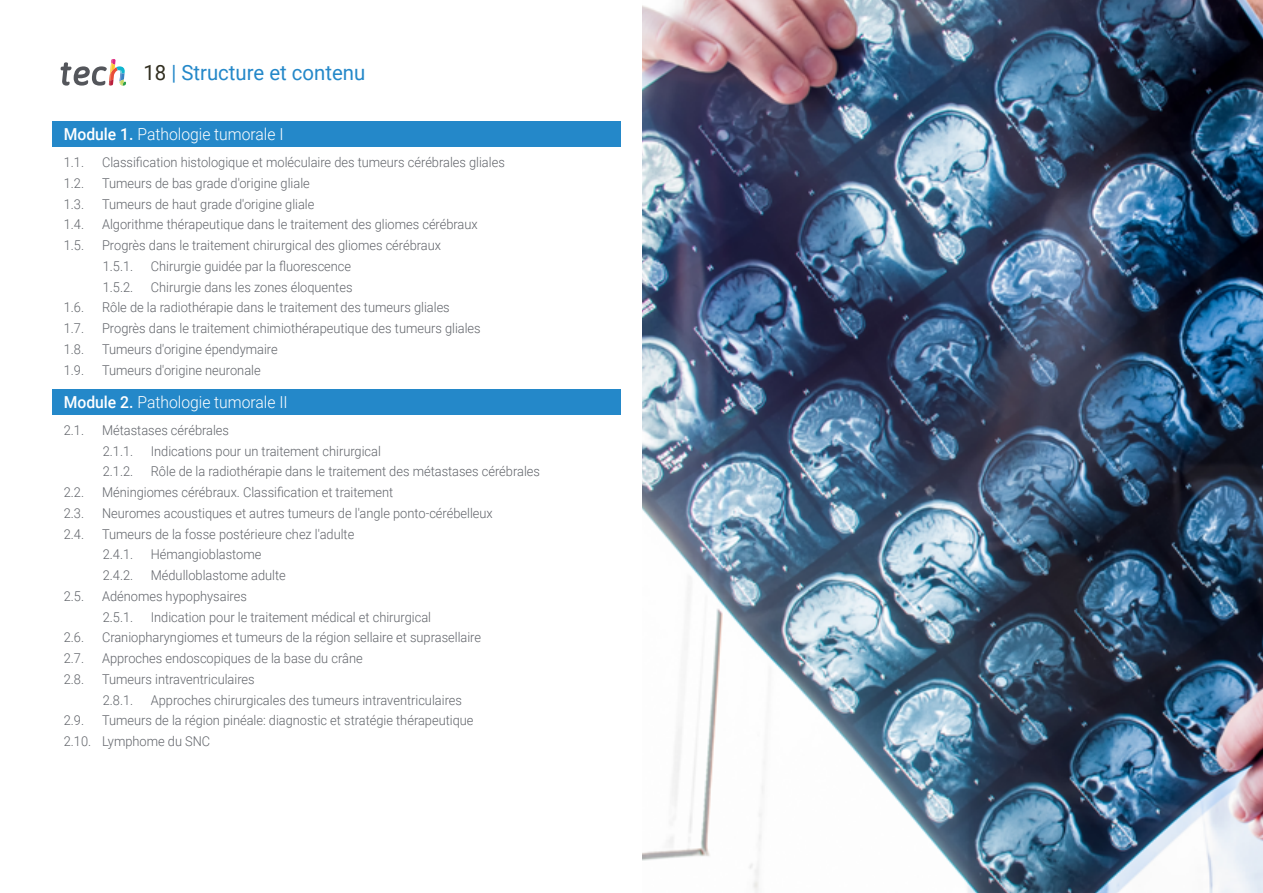
<style>
.page{position:relative;width:1263px;height:893px;background:#fff}
.page>*{position:absolute;margin:0;border:0;box-sizing:border-box;transform-origin:0 0}
.t1{font:21px "Roboto";color:#2488c9}
.t2{font:300 16.5px "Roboto";color:#fff;scale:.95 1}
.t3{font:300 13.5px/20.7px "Roboto";color:#61646a;scale:.95 1}
.s1{color:#312e20}
.s2{font-weight:500}
</style>
<div class="page">
<img style="left:642px;top:0;width:621px;height:893px">
<svg style="left:61px;top:59px;width:65px;height:27px"></svg>
<div style="left:53px;top:121px;width:568px;height:25px;background:#2488c9"></div>
<div style="left:53px;top:389px;width:568px;height:25px;background:#2488c9"></div>
<h1 class="t1" style="left:144px;top:57px;width:223px"><span class="s1">18</span> | Structure et contenu</h1>
<p class="t2" style="left:64px;top:123px;width:233px"><span class="s2">Module 1.</span> Pathologie tumorale I</p>
<p class="t3" style="left:64px;top:151px;width:23px">1.1.</p>
<p class="t3" style="left:102px;top:151px;width:425px">Classification histologique et moléculaire des tumeurs cérébrales gliales</p>
<p class="t3" style="left:64px;top:172px;width:23px">1.2.</p>
<p class="t3" style="left:102px;top:172px;width:220px">Tumeurs de bas grade d'origine gliale</p>
<p class="t3" style="left:64px;top:193px;width:23px">1.3.</p>
<p class="t3" style="left:102px;top:193px;width:225px">Tumeurs de haut grade d'origine gliale</p>
<p class="t3" style="left:64px;top:214px;width:23px">1.4.</p>
<p class="t3" style="left:102px;top:214px;width:397px">Algorithme thérapeutique dans le traitement des gliomes cérébraux</p>
<p class="t3" style="left:64px;top:234px;width:23px">1.5.</p>
<p class="t3" style="left:102px;top:234px;width:358px">Progrès dans le traitement chirurgical des gliomes cérébraux<br>1.5.1.</p>
<p class="t3" style="left:151px;top:255px;width:212px">Chirurgie guidée par la fluorescence</p>
<p class="t3" style="left:103px;top:276px;width:34px">1.5.2.</p>
<p class="t3" style="left:151px;top:276px;width:214px">Chirurgie dans les zones éloquentes</p>
<p class="t3" style="left:64px;top:297px;width:23px">1.6.</p>
<p class="t3" style="left:102px;top:297px;width:368px">Rôle de la radiothérapie dans le traitement des tumeurs gliales</p>
<p class="t3" style="left:64px;top:317px;width:23px">1.7.</p>
<p class="t3" style="left:102px;top:317px;width:400px">Progrès dans le traitement chimiothérapeutique des tumeurs gliales</p>
<p class="t3" style="left:64px;top:338px;width:23px">1.8.</p>
<p class="t3" style="left:102px;top:338px;width:186px">Tumeurs d'origine épendymaire</p>
<p class="t3" style="left:64px;top:359px;width:23px">1.9.</p>
<p class="t3" style="left:102px;top:359px;width:168px">Tumeurs d'origine neuronale</p>
<p class="t2" style="left:64px;top:390px;width:237px"><span class="s2">Module 2.</span> Pathologie tumorale II</p>
<p class="t3" style="left:64px;top:419px;width:23px">2.1.</p>
<p class="t3" style="left:102px;top:419px;width:135px">Métastases cérébrales<br>2.1.1.</p>
<p class="t3" style="left:151px;top:440px;width:244px">Indications pour un traitement chirurgical</p>
<p class="t3" style="left:103px;top:461px;width:34px">2.1.2.</p>
<p class="t3" style="left:151px;top:461px;width:411px">Rôle de la radiothérapie dans le traitement des métastases cérébrales</p>
<p class="t3" style="left:64px;top:481px;width:23px">2.2.</p>
<p class="t3" style="left:102px;top:481px;width:308px">Méningiomes cérébraux. Classification et traitement</p>
<p class="t3" style="left:64px;top:502px;width:23px">2.3.</p>
<p class="t3" style="left:102px;top:502px;width:413px">Neuromes acoustiques et autres tumeurs de l'angle ponto-cérébelleux</p>
<p class="t3" style="left:64px;top:523px;width:23px">2.4.</p>
<p class="t3" style="left:102px;top:523px;width:267px">Tumeurs de la fosse postérieure chez l'adulte<br>2.4.1.</p>
<p class="t3" style="left:151px;top:544px;width:118px">Hémangioblastome</p>
<p class="t3" style="left:103px;top:564px;width:34px">2.4.2.</p>
<p class="t3" style="left:151px;top:564px;width:144px">Médulloblastome adulte</p>
<p class="t3" style="left:64px;top:585px;width:23px">2.5.</p>
<p class="t3" style="left:102px;top:585px;width:154px">Adénomes hypophysaires<br>2.5.1.</p>
<p class="t3" style="left:151px;top:606px;width:297px">Indication pour le traitement médical et chirurgical</p>
<p class="t3" style="left:64px;top:627px;width:23px">2.6.</p>
<p class="t3" style="left:102px;top:627px;width:400px">Craniopharyngiomes et tumeurs de la région sellaire et suprasellaire</p>
<p class="t3" style="left:64px;top:647px;width:23px">2.7.</p>
<p class="t3" style="left:102px;top:647px;width:276px">Approches endoscopiques de la base du crâne</p>
<p class="t3" style="left:64px;top:668px;width:23px">2.8.</p>
<p class="t3" style="left:102px;top:668px;width:162px">Tumeurs intraventriculaires<br>2.8.1.</p>
<p class="t3" style="left:151px;top:689px;width:329px">Approches chirurgicales des tumeurs intraventriculaires</p>
<p class="t3" style="left:64px;top:710px;width:433px;text-indent:38px">Tumeurs de la région pinéale: diagnostic et stratégie thérapeutique<br>2.10. Lymphome du SNC</p>
<p class="t3" style="left:64px;top:710px;width:23px">2.9.</p>
</div>
